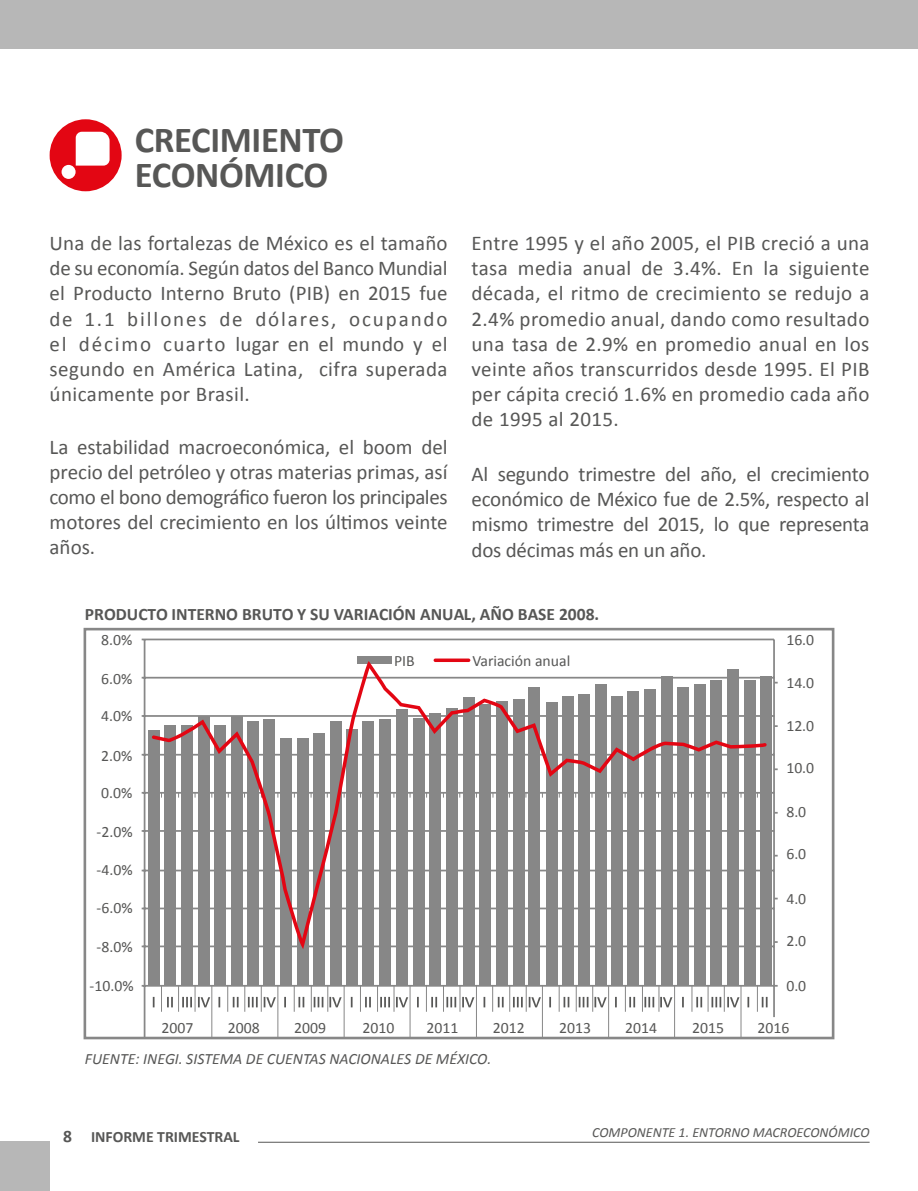
<style>
.page{position:relative;width:918px;height:1191px;background:#fff}
.page>*{position:absolute;margin:0;border:0;box-sizing:border-box;transform-origin:0 0}
.t1{font:700 36.75px/35px "Calibri";letter-spacing:-.01em;color:#575756}
.t2{font:21px/25.2px "Calibri";color:#575756;text-align:justify}
.t3{font:700 17.5px "Calibri";color:#575756}
.t4{font:15.75px "Calibri";color:#575756}
.t5{font:italic 15.75px "Calibri";color:#575756}
.t6{font:700 15.75px "Calibri";color:#575756}
.t7{font:italic 14px "Calibri";color:#575756}
.s1{font-size:17.5px}
</style>
<div class="page">
<div style="left:0;top:0;width:918px;height:49px;background:#b7b7b7"></div>
<div style="left:0;top:1141px;width:50px;height:50px;background:#b7b7b7"></div>
<hr style="left:258px;top:1141px;width:611px;height:1px;background:#575756">
<svg style="left:50px;top:119px;width:72px;height:72px"></svg>
<div style="left:148px;top:730px;width:11px;height:255px;background:#878787"></div>
<div style="left:164px;top:725px;width:12px;height:260px;background:#878787"></div>
<div style="left:181px;top:725px;width:12px;height:260px;background:#878787"></div>
<div style="left:198px;top:716px;width:11px;height:269px;background:#878787"></div>
<div style="left:214px;top:725px;width:12px;height:260px;background:#878787"></div>
<div style="left:231px;top:716px;width:12px;height:269px;background:#878787"></div>
<div style="left:247px;top:721px;width:12px;height:264px;background:#878787"></div>
<div style="left:263px;top:719px;width:12px;height:266px;background:#878787"></div>
<div style="left:280px;top:738px;width:12px;height:247px;background:#878787"></div>
<div style="left:297px;top:738px;width:11px;height:247px;background:#878787"></div>
<div style="left:313px;top:733px;width:11px;height:252px;background:#878787"></div>
<div style="left:330px;top:721px;width:12px;height:264px;background:#878787"></div>
<div style="left:346px;top:729px;width:11px;height:256px;background:#878787"></div>
<div style="left:362px;top:721px;width:12px;height:264px;background:#878787"></div>
<div style="left:379px;top:719px;width:12px;height:266px;background:#878787"></div>
<div style="left:396px;top:709px;width:11px;height:276px;background:#878787"></div>
<div style="left:413px;top:718px;width:11px;height:267px;background:#878787"></div>
<div style="left:429px;top:713px;width:12px;height:272px;background:#878787"></div>
<div style="left:446px;top:708px;width:12px;height:277px;background:#878787"></div>
<div style="left:463px;top:698px;width:11px;height:287px;background:#878787"></div>
<div style="left:479px;top:704px;width:12px;height:281px;background:#878787"></div>
<div style="left:496px;top:701px;width:12px;height:284px;background:#878787"></div>
<div style="left:512px;top:699px;width:12px;height:286px;background:#878787"></div>
<div style="left:528px;top:687px;width:12px;height:298px;background:#878787"></div>
<div style="left:545px;top:702px;width:12px;height:283px;background:#878787"></div>
<div style="left:562px;top:696px;width:11px;height:289px;background:#878787"></div>
<div style="left:578px;top:695px;width:11px;height:290px;background:#878787"></div>
<div style="left:595px;top:684px;width:12px;height:301px;background:#878787"></div>
<div style="left:611px;top:696px;width:11px;height:289px;background:#878787"></div>
<div style="left:627px;top:691px;width:12px;height:294px;background:#878787"></div>
<div style="left:644px;top:689px;width:12px;height:296px;background:#878787"></div>
<div style="left:661px;top:676px;width:11px;height:309px;background:#878787"></div>
<div style="left:677px;top:687px;width:12px;height:298px;background:#878787"></div>
<div style="left:694px;top:684px;width:12px;height:301px;background:#878787"></div>
<div style="left:710px;top:680px;width:12px;height:305px;background:#878787"></div>
<div style="left:727px;top:669px;width:12px;height:316px;background:#878787"></div>
<div style="left:744px;top:680px;width:11px;height:305px;background:#878787"></div>
<div style="left:760px;top:676px;width:12px;height:309px;background:#878787"></div>
<svg style="left:433px;top:658px;width:37px;height:4px"></svg>
<div style="left:357px;top:656px;width:34px;height:7px;background:#878787"></div>
<hr style="left:144px;top:639px;width:1px;height:399px;background:#878787">
<hr style="left:773px;top:639px;width:2px;height:378px;background:#878787">
<hr style="left:142px;top:985px;width:635px;height:1px;background:#878787">
<hr style="left:142px;top:945px;width:632px;height:2px;background:#878787">
<hr style="left:142px;top:907px;width:632px;height:2px;background:#878787">
<hr style="left:142px;top:869px;width:632px;height:2px;background:#878787">
<hr style="left:142px;top:830px;width:632px;height:2px;background:#878787">
<hr style="left:142px;top:792px;width:632px;height:1px;background:#878787">
<hr style="left:142px;top:754px;width:632px;height:1px;background:#878787">
<hr style="left:142px;top:715px;width:632px;height:2px;background:#878787">
<hr style="left:142px;top:677px;width:632px;height:1px;background:#878787">
<hr style="left:142px;top:638px;width:632px;height:2px;background:#878787">
<svg style="left:152px;top:661px;width:615px;height:288px"></svg>
<hr style="left:211px;top:985px;width:1px;height:53px;background:#878787">
<hr style="left:277px;top:985px;width:1px;height:53px;background:#878787">
<hr style="left:344px;top:985px;width:1px;height:53px;background:#878787">
<hr style="left:409px;top:985px;width:1px;height:53px;background:#878787">
<hr style="left:476px;top:985px;width:1px;height:53px;background:#878787">
<hr style="left:542px;top:985px;width:1px;height:53px;background:#878787">
<hr style="left:608px;top:985px;width:1px;height:53px;background:#878787">
<hr style="left:674px;top:985px;width:1px;height:53px;background:#878787">
<hr style="left:740px;top:985px;width:1px;height:53px;background:#878787">
<svg style="left:161px;top:986px;width:49px;height:25px"></svg>
<svg style="left:218px;top:997px;width:2px;height:10px"></svg>
<svg style="left:227px;top:986px;width:49px;height:25px"></svg>
<svg style="left:284px;top:997px;width:2px;height:10px"></svg>
<svg style="left:294px;top:986px;width:10px;height:25px"></svg>
<svg style="left:311px;top:986px;width:31px;height:25px"></svg>
<svg style="left:360px;top:986px;width:11px;height:25px"></svg>
<svg style="left:377px;top:986px;width:31px;height:25px"></svg>
<svg style="left:417px;top:997px;width:2px;height:10px"></svg>
<svg style="left:426px;top:986px;width:11px;height:25px"></svg>
<svg style="left:443px;top:986px;width:31px;height:25px"></svg>
<svg style="left:483px;top:997px;width:2px;height:10px"></svg>
<svg style="left:492px;top:986px;width:11px;height:25px"></svg>
<svg style="left:509px;top:986px;width:32px;height:25px"></svg>
<svg style="left:549px;top:997px;width:2px;height:10px"></svg>
<svg style="left:559px;top:986px;width:10px;height:25px"></svg>
<svg style="left:576px;top:986px;width:31px;height:25px"></svg>
<svg style="left:615px;top:997px;width:2px;height:10px"></svg>
<svg style="left:625px;top:986px;width:10px;height:25px"></svg>
<svg style="left:642px;top:986px;width:30px;height:25px"></svg>
<svg style="left:682px;top:997px;width:2px;height:10px"></svg>
<svg style="left:747px;top:997px;width:2px;height:10px"></svg>
<svg style="left:757px;top:986px;width:10px;height:25px"></svg>
<svg style="left:691px;top:986px;width:48px;height:25px"></svg>
<div style="left:84px;top:628px;width:750px;height:411px;border:3px solid #878787"></div>
<h1 class="t1" style="left:135px;top:122px;width:211px">CRECIMIENTO<br>ECONÓMICO</h1>
<p class="t2" style="left:50px;top:230px;width:399px">Una de las fortalezas de México es el tamaño de su economía. Según datos del Banco Mundial el Producto Interno Bruto (PIB) en 2015 fue de 1.1 billones de dólares, ocupando el décimo cuarto lugar en el mundo y el segundo en América Latina, cifra superada únicamente por Brasil.</p>
<p class="t2" style="left:50px;top:434px;width:399px">La estabilidad macroeconómica, el boom del precio del petróleo y otras materias primas, así como el bono demográfico fueron los principales motores del crecimiento en los últimos veinte años.</p>
<p class="t2" style="left:471px;top:230px;width:399px">Entre 1995 y el año 2005, el PIB creció a una tasa media anual de 3.4%. En la siguiente década, el ritmo de crecimiento se redujo a 2.4% promedio anual, dando como resultado una tasa de 2.9% en promedio anual en los veinte años transcurridos desde 1995. El PIB per cápita creció 1.6% en promedio cada año de 1995 al 2015.</p>
<p class="t2" style="left:471px;top:461px;width:399px">Al segundo trimestre del año, el crecimiento económico de México fue de 2.5%, respecto al mismo trimestre del 2015, lo que representa dos décimas más en un año.</p>
<p class="t3" style="left:85px;top:603px;width:516px">PRODUCTO INTERNO BRUTO Y SU VARIACIÓN ANUAL, AÑO BASE 2008.</p>
<p class="t4" style="left:101px;top:629px;width:33px">8.0%</p>
<p class="t4" style="left:101px;top:669px;width:33px">6.0%</p>
<p class="t4" style="left:101px;top:706px;width:33px">4.0%</p>
<p class="t4" style="left:101px;top:745px;width:33px">2.0%</p>
<p class="t4" style="left:101px;top:782px;width:33px">0.0%</p>
<p class="t4" style="left:97px;top:821px;width:38px">-2.0%</p>
<p class="t4" style="left:97px;top:859px;width:38px">-4.0%</p>
<p class="t4" style="left:97px;top:898px;width:38px">-6.0%</p>
<p class="t4" style="left:97px;top:937px;width:38px">-8.0%</p>
<p class="t4" style="left:90px;top:975px;width:46px">-10.0%</p>
<p class="t4" style="left:394px;top:650px;width:22px">PIB</p>
<p class="t4" style="left:472px;top:650px;width:99px">Variación anual</p>
<p class="t4" style="left:786px;top:629px;width:29px">16.0</p>
<p class="t4" style="left:786px;top:672px;width:29px">14.0</p>
<p class="t4" style="left:786px;top:715px;width:29px">12.0</p>
<p class="t4" style="left:786px;top:758px;width:29px">10.0</p>
<p class="t4" style="left:786px;top:802px;width:21px">8.0</p>
<p class="t4" style="left:786px;top:844px;width:21px">6.0</p>
<p class="t4" style="left:786px;top:888px;width:21px">4.0</p>
<p class="t4" style="left:786px;top:931px;width:21px">2.0</p>
<p class="t4" style="left:786px;top:975px;width:21px">0.0</p>
<p class="t4" style="left:161px;top:1017px;width:33px">2007</p>
<p class="t4" style="left:228px;top:1017px;width:33px">2008</p>
<p class="t4" style="left:294px;top:1017px;width:33px">2009</p>
<p class="t4" style="left:362px;top:1017px;width:33px">2010</p>
<p class="t4" style="left:426px;top:1017px;width:33px">2011</p>
<p class="t4" style="left:493px;top:1017px;width:33px">2012</p>
<p class="t4" style="left:559px;top:1017px;width:33px">2013</p>
<p class="t4" style="left:625px;top:1017px;width:33px">2014</p>
<p class="t4" style="left:692px;top:1017px;width:33px">2015</p>
<p class="t4" style="left:757px;top:1017px;width:33px">2016</p>
<p class="t5" style="left:85px;top:1048px;width:408px">FUENTE: INEGI. SISTEMA DE CUENTAS NACIONALES DE MÉXICO.</p>
<p class="t6" style="left:63px;top:1126px;width:178px"><span class="s1">8</span> INFORME TRIMESTRAL</p>
<p class="t7" style="left:592px;top:1122px;width:279px">COMPONENTE 1. ENTORNO MACROECONÓMICO</p>
</div>
